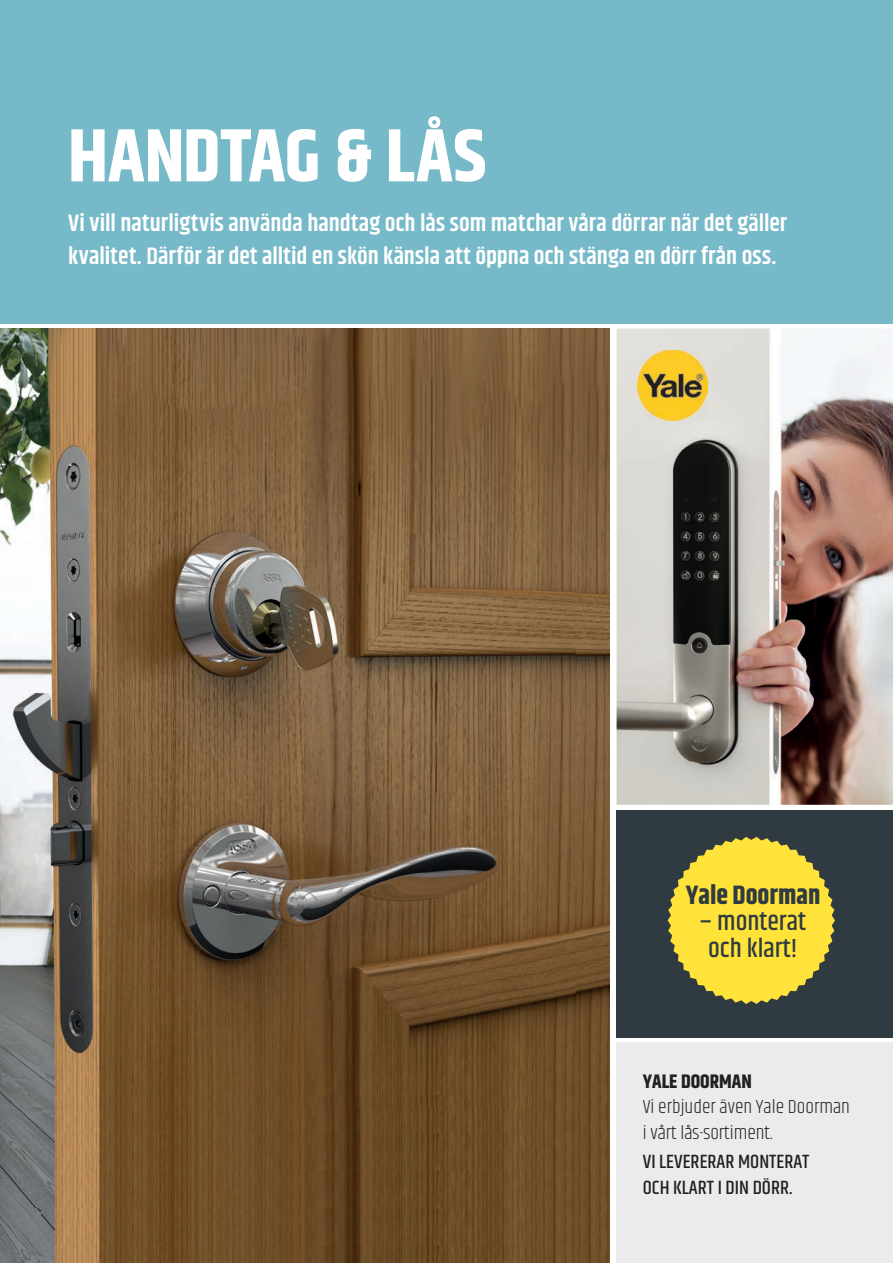
<style>
.page{position:relative;width:893px;height:1263px;background:#fff}
.page>*{position:absolute;margin:0;border:0;box-sizing:border-box;transform-origin:0 0}
.t1{font:700 75px "Khand";color:#fff}
.t2{font:500 26.55px/26.5px "Khand";color:#2f3b41;text-align:center}
.t3{font:700 26.55px "Khand";color:#2f3b41}
.t4{font:600 24px/33px "Khand";letter-spacing:.005em;color:#fff}
.t5{font:300 19.5px/25.5px "Khand";color:#231f20}
.t6{font:500 19.5px/25.5px "Khand";color:#231f20}
.t7{font:700 19.5px "Khand";color:#231f20}
</style>
<div class="page">
<img style="left:0;top:328px;width:609px;height:935px">
<img style="left:68px;top:1209px;width:14px;height:11px">
<img style="left:0;top:1209px;width:40px;height:11px">
<img style="left:617px;top:328px;width:276px;height:477px">
<div style="left:0;top:0;width:893px;height:323px;background:#76b9c8"></div>
<div style="left:617px;top:810px;width:276px;height:227px;background:#2f3b41"></div>
<svg style="left:668px;top:837px;width:167px;height:167px"></svg>
<div style="left:617px;top:1043px;width:276px;height:220px;background:#eaebec"></div>
<img style="left:638px;top:350px;width:70px;height:70px">
<h1 class="t1" style="left:68px;top:103px;width:420px">HANDTAG &amp; LÅS</h1>
<p class="t4" style="left:68px;top:208px;width:721px">Vi vill naturligtvis använda handtag och lås som matchar våra dörrar när det gäller kvalitet. Därför är det alltid en skön känsla att öppna och stänga en dörr från oss.</p>
<p class="t3" style="left:686px;top:876px;width:136px">Yale Doorman</p>
<p class="t2" style="left:700px;top:910px;width:108px">– monterat och klart!</p>
<p class="t7" style="left:643px;top:1067px;width:110px">YALE DOORMAN</p>
<p class="t5" style="left:643px;top:1095px;width:209px">Vi erbjuder även Yale Doorman i vårt lås-sortiment.</p>
<p class="t6" style="left:643px;top:1150px;width:168px">VI LEVERERAR MONTERAT<br>OCH KLART I DIN DÖRR.</p>
</div>
